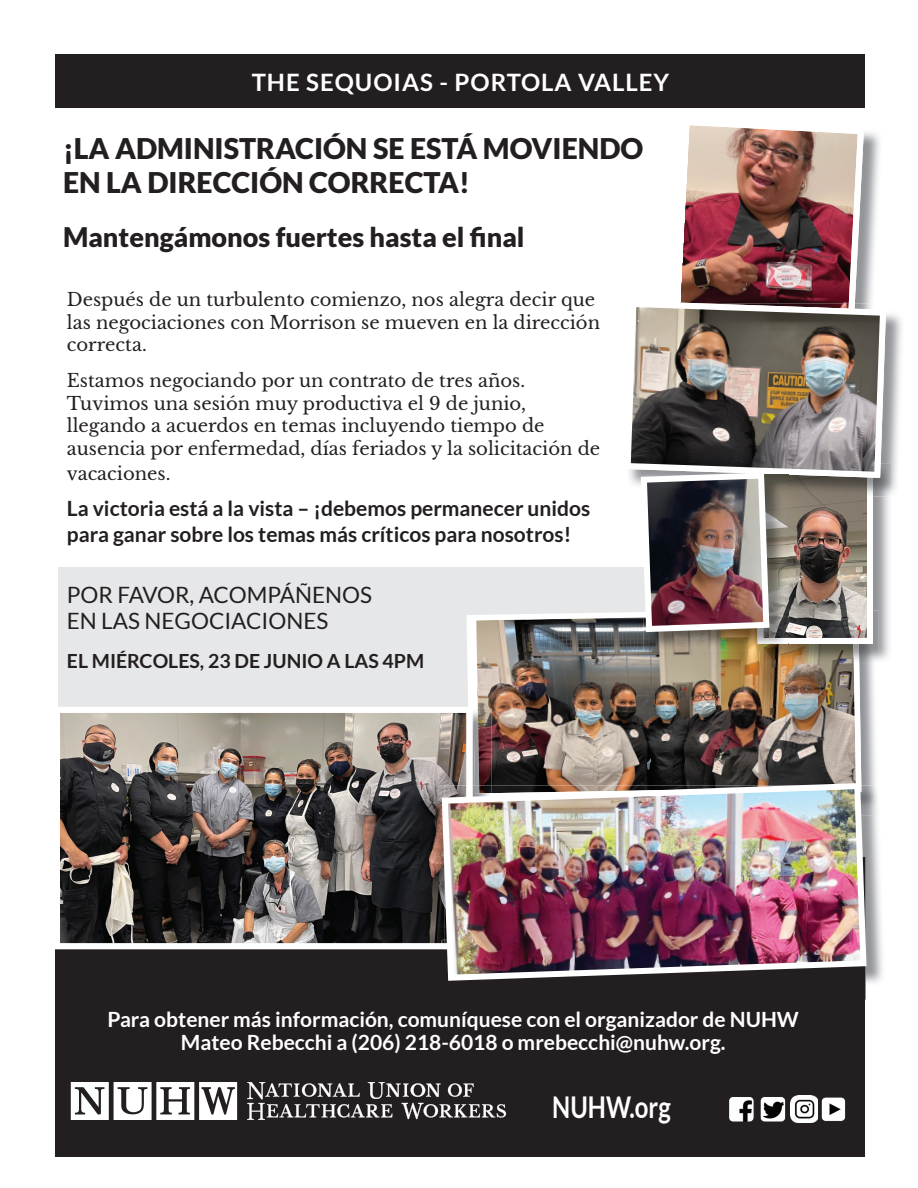
<style>
.page{position:relative;width:918px;height:1188px;background:#fff}
.page>*{position:absolute;margin:0;border:0;box-sizing:border-box;transform-origin:0 0}
.t1{font:700 30px "Lato";color:#fff;scale:.8 1}
.t2{font:900 28.5px/34.2px "Lato";color:#231f20}
.t3{font:900 27px "Lato";color:#231f20}
.t4{font:700 24px "Lato";letter-spacing:.04em;color:#fff}
.t5{font:22.5px/25.5px "Lato";color:#231f20}
.t6{font:700 21px/22.5px "Lato";color:#fff;text-align:center}
.t7{font:700 21px/25.5px "Lato";color:#231f20}
.t8{font:700 19.5px "Lato";color:#231f20}
.t9{font:18px/22.5px "Libre Baskerville";color:#231f20}
</style>
<div class="page">
<div style="left:58px;top:567px;width:657px;height:405px;background:#e6e7e9"></div>
<div style="left:56px;top:54px;width:809px;height:54px;background:#231f20"></div>
<div style="left:56px;top:857px;width:810px;height:299px;background:#231f20"></div>
<svg style="left:247px;top:1082px;width:259px;height:38px"></svg>
<svg style="left:71px;top:1082px;width:166px;height:38px"></svg>
<img style="left:730px;top:1098px;width:3px;height:22px">
<div style="left:728px;top:1096px;width:26px;height:26px;border:1px solid #231f20;border-radius:4px"></div>
<div style="left:760px;top:1097px;width:26px;height:25px;background:#fff;border-radius:4px"></div>
<img style="left:764px;top:1101px;width:19px;height:18px">
<div style="left:760px;top:1096px;width:26px;height:26px;border:1px solid #231f20;border-radius:4px"></div>
<img style="left:791px;top:1095px;width:27px;height:27px">
<img style="left:823px;top:1099px;width:21px;height:21px">
<div style="left:821px;top:1097px;width:25px;height:25px;border:1px solid #231f20;border-radius:4px"></div>
<img style="left:861px;top:644px;width:15px;height:141px">
<img style="left:467px;top:612px;width:394px;height:168px">
<img style="left:873px;top:497px;width:16px;height:166px">
<img style="left:760px;top:644px;width:99px;height:19px">
<img style="left:883px;top:314px;width:19px;height:183px">
<svg style="left:883px;top:314px;width:3px;height:164px"></svg>
<img style="left:643px;top:644px;width:117px;height:7px">
<img style="left:760px;top:644px;width:28px;height:7px">
<img style="left:628px;top:125px;width:255px;height:519px">
<img style="left:472px;top:709px;width:19px;height:71px">
<img style="left:58px;top:949px;width:381px;height:1px">
<img style="left:56px;top:707px;width:416px;height:242px">
<img style="left:870px;top:816px;width:13px;height:167px">
<img style="left:870px;top:785px;width:8px;height:31px">
<img style="left:439px;top:780px;width:431px;height:204px">
<h3 class="t4" style="left:252px;top:68px;width:419px">THE SEQUOIAS - PORTOLA VALLEY</h3>
<h2 class="t2" style="left:63px;top:131px;width:582px">¡LA ADMINISTRACIÓN SE ESTÁ MOVIENDO<br>EN LA DIRECCIÓN CORRECTA!</h2>
<h3 class="t3" style="left:63px;top:221px;width:463px">Mantengámonos fuertes hasta el final</h3>
<p class="t9" style="left:67px;top:289px;width:535px">Después de un turbulento comienzo, nos alegra decir que las negociaciones con Morrison se mueven en la dirección correcta.</p>
<p class="t9" style="left:67px;top:370px;width:535px">Estamos negociando por un contrato de tres años.<br>Tuvimos una sesión muy productiva el 9 de junio, llegando a acuerdos en temas incluyendo tiempo de ausencia por enfermedad, días feriados y la solicitación de</p>
<p class="t9" style="left:67px;top:463px;width:105px">vacaciones.</p>
<p class="t7" style="left:67px;top:496px;width:525px">La victoria está a la vista – ¡debemos permanecer unidos para ganar sobre los temas más críticos para nosotros!</p>
<p class="t5" style="left:67px;top:582px;width:307px">POR FAVOR, ACOMPÁÑENOS<br>EN LAS NEGOCIACIONES</p>
<p class="t8" style="left:67px;top:650px;width:359px">EL MIÉRCOLES, 23 DE JUNIO A LAS 4PM</p>
<p class="t6" style="left:107px;top:1008px;width:693px">Para obtener más información, comuníquese con el organizador de NUHW<br>Mateo Rebecchi a (206) 218-6018 o mrebecchi@nuhw.org.</p>
<h1 class="t1" style="left:552px;top:1090px;width:150px">NUHW.org</h1>
</div>
